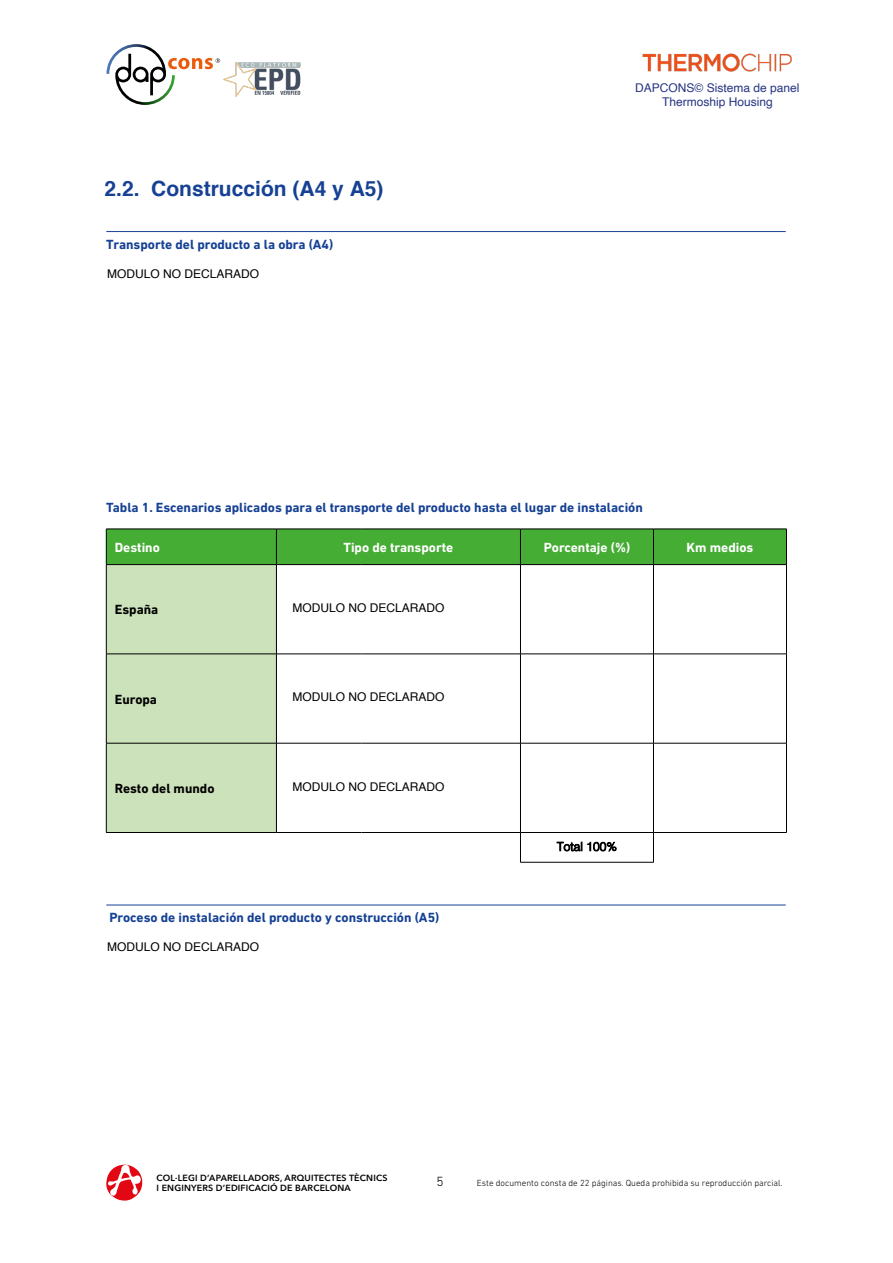
<style>
.page{position:relative;width:893px;height:1263px;background:#fff}
.page>*{position:absolute;margin:0;border:0;box-sizing:border-box;transform-origin:0 0}
.t1{font:700 21px "Helvetica";color:#164194}
.t2{font:700 13.5px "DIN Next LT Pro";color:#164194}
.t3{font:700 13.5px "DIN Next LT Pro";color:#fff}
.t4{font:700 13.5px "DIN Next LT Pro";color:#000}
.t5{font:300 13.5px "DIN Next LT Pro";color:#000}
.t6{font:12px "Helvetica";color:#000}
.t7{font:12px/14.4px "Helvetica";color:#283583;text-align:center}
.t8{font:300 12px "Helvetica";color:#000}
.t9{font:300 9px "DIN Next LT Pro";color:#000}
.t10{font:600 8.85px/10.6px "Avenir Next LT Pro";letter-spacing:.02em;color:#000}
</style>
<div class="page">
<img style="left:220px;top:60px;width:81px;height:37px">
<svg style="left:106px;top:44px;width:114px;height:61px"></svg>
<div style="left:107px;top:530px;width:679px;height:34px;background:#45ac34"></div>
<div style="left:107px;top:565px;width:169px;height:267px;background:#cce2ba"></div>
<hr style="left:106px;top:529px;width:170px;height:1px;background:#000">
<hr style="left:106px;top:529px;width:1px;height:35px;background:#000">
<hr style="left:276px;top:529px;width:85px;height:1px;background:#000">
<hr style="left:276px;top:529px;width:1px;height:35px;background:#000">
<hr style="left:361px;top:529px;width:159px;height:1px;background:#000">
<hr style="left:520px;top:529px;width:133px;height:1px;background:#000">
<hr style="left:520px;top:529px;width:1px;height:35px;background:#000">
<hr style="left:653px;top:529px;width:134px;height:1px;background:#000">
<hr style="left:653px;top:529px;width:1px;height:35px;background:#000">
<hr style="left:786px;top:529px;width:1px;height:35px;background:#000">
<hr style="left:106px;top:564px;width:170px;height:1px;background:#000">
<hr style="left:106px;top:565px;width:1px;height:89px;background:#000">
<hr style="left:276px;top:564px;width:85px;height:1px;background:#000">
<hr style="left:276px;top:565px;width:1px;height:89px;background:#000">
<hr style="left:361px;top:564px;width:159px;height:1px;background:#000">
<hr style="left:520px;top:564px;width:133px;height:1px;background:#000">
<hr style="left:520px;top:565px;width:1px;height:89px;background:#000">
<hr style="left:653px;top:564px;width:134px;height:1px;background:#000">
<hr style="left:653px;top:565px;width:1px;height:89px;background:#000">
<hr style="left:786px;top:565px;width:1px;height:89px;background:#000">
<hr style="left:106px;top:654px;width:170px;height:1px;background:#000">
<hr style="left:106px;top:654px;width:1px;height:89px;background:#000">
<hr style="left:276px;top:654px;width:85px;height:1px;background:#000">
<hr style="left:276px;top:654px;width:1px;height:89px;background:#000">
<hr style="left:361px;top:654px;width:159px;height:1px;background:#000">
<hr style="left:520px;top:654px;width:133px;height:1px;background:#000">
<hr style="left:520px;top:654px;width:1px;height:89px;background:#000">
<hr style="left:653px;top:654px;width:134px;height:1px;background:#000">
<hr style="left:653px;top:654px;width:1px;height:89px;background:#000">
<hr style="left:786px;top:654px;width:1px;height:89px;background:#000">
<hr style="left:106px;top:743px;width:170px;height:1px;background:#000">
<hr style="left:106px;top:743px;width:1px;height:89px;background:#000">
<hr style="left:276px;top:743px;width:85px;height:1px;background:#000">
<hr style="left:276px;top:743px;width:1px;height:89px;background:#000">
<hr style="left:361px;top:743px;width:159px;height:1px;background:#000">
<hr style="left:520px;top:743px;width:133px;height:1px;background:#000">
<hr style="left:520px;top:743px;width:1px;height:89px;background:#000">
<hr style="left:653px;top:743px;width:134px;height:1px;background:#000">
<hr style="left:653px;top:743px;width:1px;height:89px;background:#000">
<hr style="left:786px;top:743px;width:1px;height:89px;background:#000">
<hr style="left:106px;top:832px;width:170px;height:1px;background:#000">
<hr style="left:276px;top:832px;width:85px;height:1px;background:#000">
<hr style="left:361px;top:832px;width:159px;height:1px;background:#000">
<hr style="left:653px;top:832px;width:134px;height:1px;background:#000">
<hr style="left:520px;top:832px;width:133px;height:1px;background:#000">
<svg style="left:520px;top:833px;width:1px;height:29px"></svg>
<svg style="left:653px;top:833px;width:1px;height:29px"></svg>
<hr style="left:520px;top:862px;width:134px;height:1px;background:#000">
<hr style="left:106px;top:231px;width:680px;height:1px;background:#164194">
<hr style="left:106px;top:905px;width:680px;height:1px;background:#164194">
<img style="left:642px;top:53px;width:150px;height:19px">
<svg style="left:106px;top:1164px;width:36px;height:36px"></svg>
<h1 class="t1" style="left:105px;top:172px;width:280px">2.2. Construcción (A4 y A5)</h1>
<p class="t2" style="left:106px;top:236px;width:228px">Transporte del producto a la obra (A4)</p>
<p class="t6" style="left:107px;top:265px;width:153px">MODULO NO DECLARADO</p>
<p class="t7" style="left:635px;top:81px;width:166px">DAPCONS© Sistema de panel<br>Thermoship Housing</p>
<p class="t2" style="left:106px;top:499px;width:538px">Tabla 1. Escenarios aplicados para el transporte del producto hasta el lugar de instalación</p>
<p class="t3" style="left:115px;top:539px;width:47px">Destino</p>
<p class="t3" style="left:344px;top:539px;width:111px">Tipo de transporte</p>
<p class="t3" style="left:544px;top:539px;width:88px">Porcentaje (%)</p>
<p class="t3" style="left:687px;top:539px;width:68px">Km medios</p>
<p class="t4" style="left:115px;top:602px;width:45px">España</p>
<p class="t6" style="left:293px;top:599px;width:153px">MODULO NO DECLARADO</p>
<p class="t4" style="left:115px;top:691px;width:44px">Europa</p>
<p class="t6" style="left:293px;top:688px;width:153px">MODULO NO DECLARADO</p>
<p class="t4" style="left:115px;top:780px;width:101px">Resto del mundo</p>
<p class="t6" style="left:293px;top:777px;width:153px">MODULO NO DECLARADO</p>
<p class="t2" style="left:109px;top:910px;width:331px">Proceso de instalación del producto y construcción (A5)</p>
<p class="t6" style="left:107px;top:937px;width:153px">MODULO NO DECLARADO</p>
<p class="t8" style="left:557px;top:836px;width:62px">Total 100%</p>
<p class="t10" style="left:157px;top:1172px;width:232px">COL·LEGI D’APARELLADORS, ARQUITECTES TÈCNICS<br>I ENGINYERS D’EDIFICACIÓ DE BARCELONA</p>
<p class="t5" style="left:436px;top:1174px;width:9px">5</p>
<p class="t9" style="left:477px;top:1178px;width:307px">Este documento consta de 22 páginas. Queda prohibida su reproducción parcial.</p>
</div>
